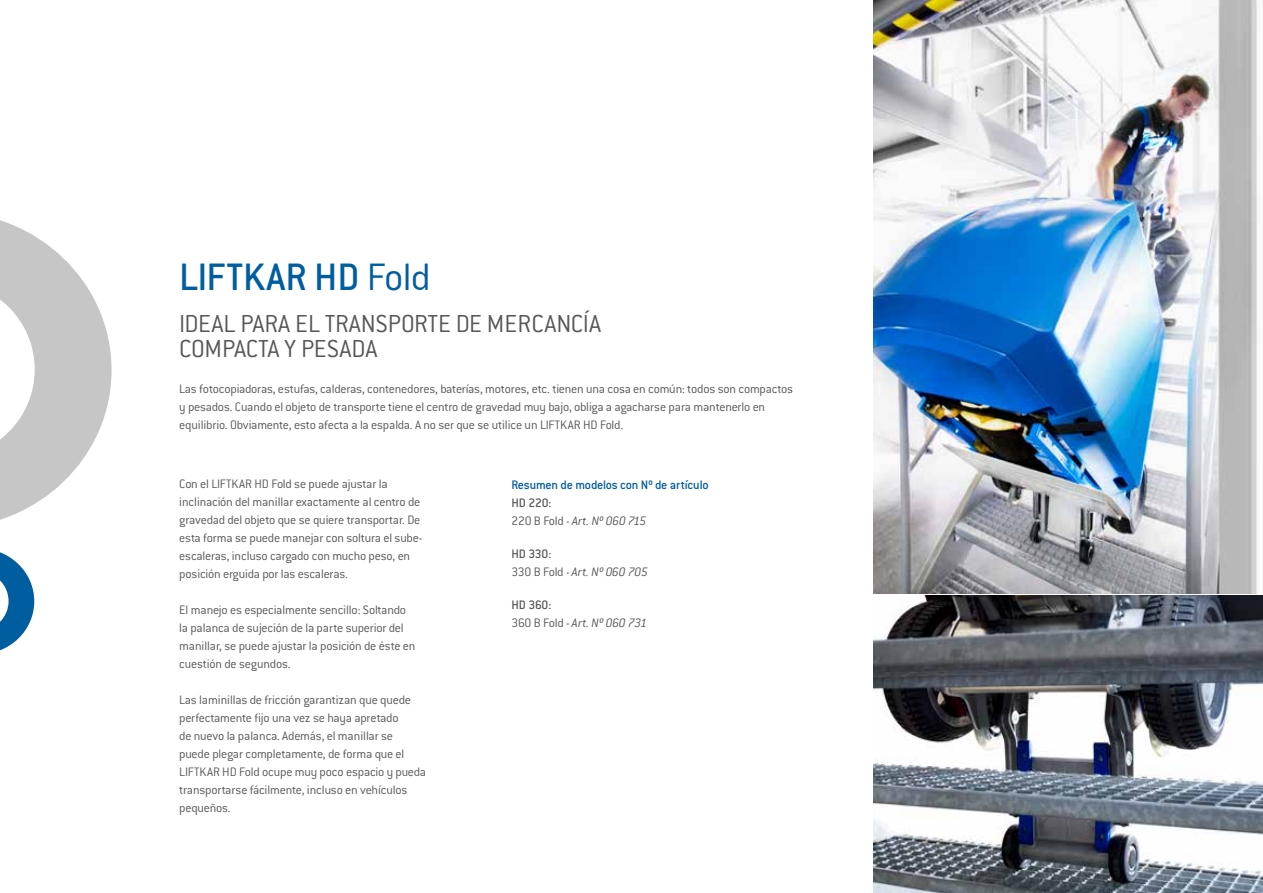
<style>
.page{position:relative;width:1263px;height:893px;background:#fff}
.page>*{position:absolute;margin:0;border:0;box-sizing:border-box;transform-origin:0 0}
.t1{font:500 42px "Conduit ITC Pro";color:#005d9f}
.t2{font:300 27px/25.5px "Conduit ITC Pro";color:#575756}
.t3{font:300 13.5px/18px "Conduit ITC Pro";letter-spacing:-.015em;color:#575756}
.t4{font:italic 300 13.5px/18px "Conduit ITC";letter-spacing:-.02em;color:#575756}
.t5{font:500 13.5px "Conduit ITC Pro";letter-spacing:-.015em;color:#005d9f}
.s1{font-weight:300}
.s2{font-weight:500;font-style:normal}
.s3{font-style:normal}
</style>
<div class="page">
<svg style="left:0;top:220px;width:112px;height:300px"></svg>
<svg style="left:0;top:552px;width:34px;height:99px"></svg>
<img style="left:874px;top:0;width:384px;height:593px">
<img style="left:874px;top:595px;width:389px;height:298px">
<h1 class="t1" style="left:179px;top:253px;width:253px">LIFTKAR HD <span class="s1">Fold</span></h1>
<h2 class="t2" style="left:179px;top:311px;width:423px">IDEAL PARA EL TRANSPORTE DE MERCANCÍA<br>COMPACTA Y PESADA</h2>
<p class="t3" style="left:179px;top:380px;width:615px">Las fotocopiadoras, estufas, calderas, contenedores, baterías, motores, etc. tienen una cosa en común: todos son compactos y pesados. Cuando el objeto de transporte tiene el centro de gravedad muy bajo, obliga a agacharse para mantenerlo en equilibrio. Obviamente, esto afecta a la espalda. A no ser que se utilice un LIFTKAR HD Fold.</p>
<p class="t3" style="left:179px;top:475px;width:245px">Con el LIFTKAR HD Fold se puede ajustar la inclinación del manillar exactamente al centro de gravedad del objeto que se quiere transportar. De esta forma se puede manejar con soltura el sube&shy;escaleras, incluso cargado con mucho peso, en posición erguida por las escaleras.</p>
<p class="t3" style="left:179px;top:601px;width:238px">El manejo es especialmente sencillo: Soltando la palanca de sujeción de la parte superior del manillar, se puede ajustar la posición de éste en cuestión de segundos.</p>
<p class="t3" style="left:179px;top:691px;width:248px">Las laminillas de fricción garantizan que quede perfectamente fijo una vez se haya apretado<br>de nuevo la palanca. Además, el manillar se puede plegar completamente, de forma que el LIFTKAR HD Fold ocupe muy poco espacio y pueda transportarse fácilmente, incluso en vehículos pequeños.</p>
<p class="t5" style="left:511px;top:477px;width:199px">Resumen de modelos con Nº de artículo</p>
<p class="t4" style="left:511px;top:494px;width:136px"><span class="s2">HD 220:<br></span><span class="s3">220 B Fold -</span> Art. Nº 060 715</p>
<p class="t4" style="left:511px;top:545px;width:138px"><span class="s2">HD 330:<br></span><span class="s3">330 B Fold -</span> Art. Nº 060 705</p>
<p class="t4" style="left:511px;top:596px;width:137px"><span class="s2">HD 360:<br></span><span class="s3">360 B Fold -</span> Art. Nº 060 731</p>
</div>
